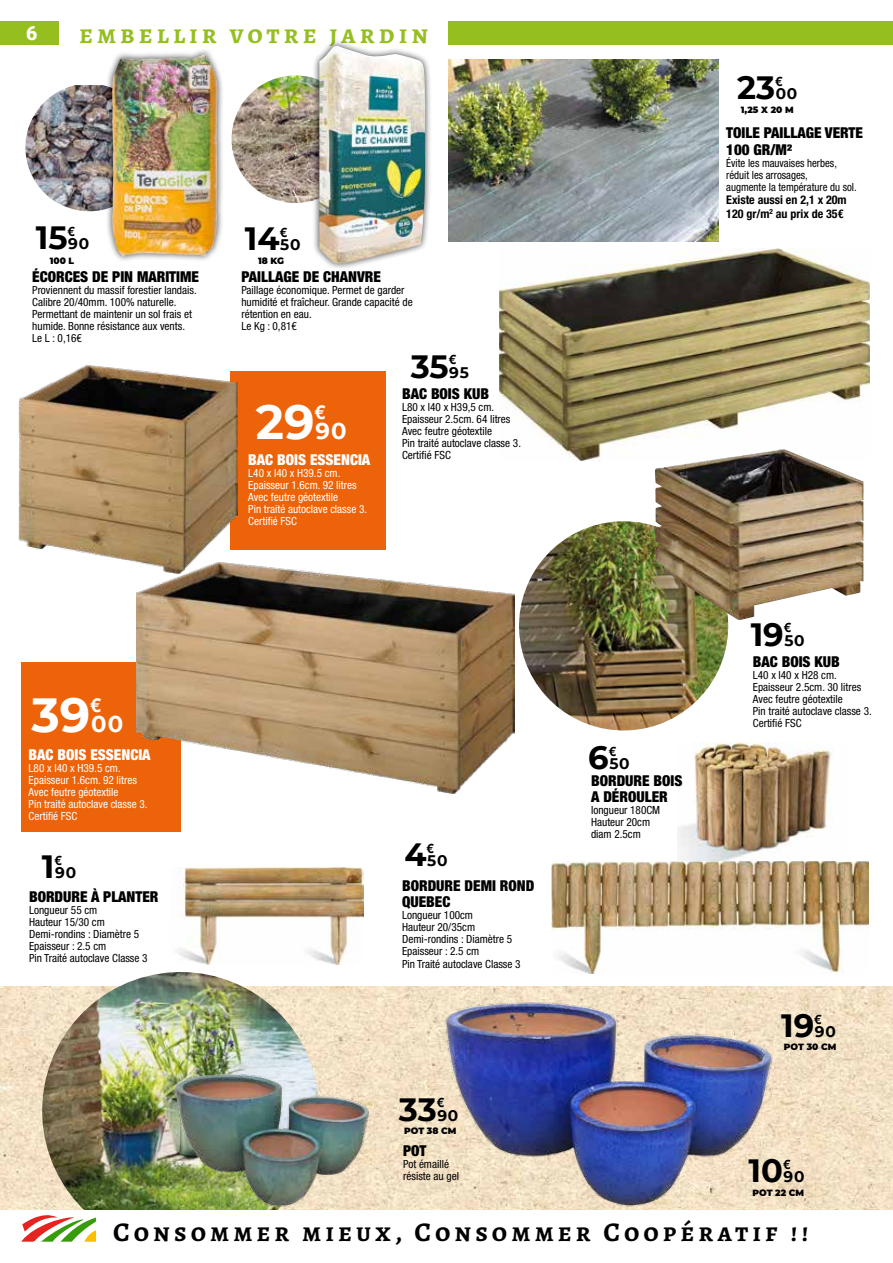
<style>
.page{position:relative;width:893px;height:1263px;background:#fff}
.page>*{position:absolute;margin:0;border:0;box-sizing:border-box;transform-origin:0 0}
.t1{font:700 47.85px "Montserrat";color:#fff}
.t2{font:700 32.25px "Montserrat";color:#000}
.t3{font:700 27px "Alegreya";letter-spacing:.15em;color:#000}
.t4{font:700 27px "Alegreya";letter-spacing:.15em;color:#95bf1f}
.t5{font:700 22.8px "Montserrat";color:#fff}
.t6{font:900 19.5px "Roboto";color:#fff}
.t7{font:700 19.2px "Helvetica Neue LT Std";color:#fff}
.t8{font:700 15.3px "Montserrat";letter-spacing:.05em;color:#000}
.t9{font:900 condensed 15px/16.5px "Helvetica Neue LT Std";color:#000}
.t10{font:900 condensed 15px "Helvetica Neue LT Std";color:#fff}
.t11{font:700 12.9px "Helvetica Neue LT Std";color:#000}
.t12{font:700 condensed 12px/13.5px "Helvetica Neue LT Std";color:#000}
.t13{font:condensed 11.25px/12px "Helvetica Neue LT Std";color:#000}
.t14{font:condensed 11.25px/12px "Helvetica Neue LT Std";color:#fff}
.t15{font:condensed 11.25px/12px "Helvetica Neue LT Std";color:#000;scale:.96 1}
.t16{font:900 9px "Montserrat";color:#000}
</style>
<div class="page">
<img style="left:0;top:987px;width:893px;height:223px">
<img style="left:39px;top:972px;width:283px;height:238px">
<img style="left:677px;top:743px;width:156px;height:118px">
<div style="left:449px;top:21px;width:444px;height:24px;background:#95bf1f"></div>
<svg style="left:21px;top:1215px;width:75px;height:27px"></svg>
<div style="left:0;top:21px;width:59px;height:24px;background:#95bf1f"></div>
<div style="left:230px;top:371px;width:155px;height:178px;background:#ec6309"></div>
<div style="left:21px;top:662px;width:160px;height:169px;background:#ec6309"></div>
<img style="left:232px;top:75px;width:127px;height:128px;border-radius:64px">
<img style="left:25px;top:85px;width:80px;height:126px">
<img style="left:177px;top:867px;width:186px;height:97px">
<img style="left:499px;top:249px;width:371px;height:211px">
<img style="left:552px;top:861px;width:316px;height:112px">
<div style="left:105px;top:48px;width:119px;height:216px;background:#000;opacity:.75"></div>
<img style="left:112px;top:55px;width:105px;height:202px">
<div style="left:312px;top:39px;width:120px;height:232px;background:#000;opacity:.75"></div>
<img style="left:319px;top:46px;width:106px;height:217px">
<img style="left:519px;top:521px;width:210px;height:210px">
<img style="left:655px;top:449px;width:208px;height:171px">
<img style="left:449px;top:59px;width:270px;height:182px">
<img style="left:136px;top:564px;width:378px;height:229px">
<img style="left:19px;top:365px;width:219px;height:209px">
<img style="left:415px;top:986px;width:374px;height:224px">
<img style="left:162px;top:1054px;width:222px;height:156px">
<h3 class="t6" style="left:26px;top:20px;width:13px">6</h3>
<h3 class="t4" style="left:79px;top:15px;width:351px">embellir votre jardin</h3>
<h2 class="t2" style="left:36px;top:214px;width:33px">15</h2>
<p class="t11" style="left:68px;top:223px;width:9px">€</p>
<h3 class="t8" style="left:68px;top:233px;width:22px">90</h3>
<p class="t16" style="left:50px;top:254px;width:26px">100 L</p>
<h2 class="t2" style="left:245px;top:216px;width:36px">14</h2>
<p class="t11" style="left:280px;top:225px;width:9px">€</p>
<h3 class="t8" style="left:280px;top:234px;width:22px">50</h3>
<p class="t16" style="left:258px;top:254px;width:28px">18 KG</p>
<h3 class="t9" style="left:32px;top:268px;width:168px">ÉCORCES DE PIN MARITIME</h3>
<p class="t13" style="left:32px;top:284px;width:166px">Proviennent du massif forestier landais.<br>Calibre 20/40mm. 100% naturelle.<br>Permettant de maintenir un sol frais et humide. Bonne résistance aux vents.<br>Le L : 0,16€</p>
<h3 class="t9" style="left:241px;top:268px;width:141px">PAILLAGE DE CHANVRE</h3>
<p class="t13" style="left:241px;top:284px;width:173px">Paillage économique. Permet de garder humidité et fraîcheur. Grande capacité de rétention en eau.<br>Le Kg : 0,81€</p>
<h2 class="t2" style="left:411px;top:343px;width:39px">35</h2>
<p class="t11" style="left:449px;top:352px;width:9px">€</p>
<h3 class="t8" style="left:449px;top:361px;width:21px">95</h3>
<h1 class="t1" style="left:256px;top:387px;width:60px">29</h1>
<h3 class="t7" style="left:315px;top:400px;width:12px">€</h3>
<h3 class="t5" style="left:315px;top:414px;width:33px">90</h3>
<h3 class="t10" style="left:248px;top:450px;width:123px">BAC BOIS ESSENCIA</h3>
<p class="t14" style="left:248px;top:467px;width:120px">L40 x l40 x H39.5 cm.<br>Epaisseur 1.6cm. 92 litres<br>Avec feutre géotextile<br>Pin traité autoclave classe 3.<br>Certifié FSC</p>
<h3 class="t9" style="left:402px;top:385px;width:89px">BAC BOIS KUB</h3>
<p class="t13" style="left:402px;top:401px;width:120px">L80 x l40 x H39,5 cm.<br>Epaisseur 2.5cm. 64 litres<br>Avec feutre géotextile<br>Pin traité autoclave classe 3.<br>Certifié FSC</p>
<h1 class="t1" style="left:31px;top:681px;width:60px">39</h1>
<h3 class="t7" style="left:90px;top:694px;width:12px">€</h3>
<h3 class="t5" style="left:91px;top:708px;width:34px">00</h3>
<h3 class="t10" style="left:29px;top:745px;width:123px">BAC BOIS ESSENCIA</h3>
<p class="t14" style="left:29px;top:762px;width:120px">L80 x l40 x H39.5 cm.<br>Epaisseur 1.6cm. 92 litres<br>Avec feutre géotextile<br>Pin traité autoclave classe 3.<br>Certifié FSC</p>
<h2 class="t2" style="left:42px;top:843px;width:14px">1</h2>
<p class="t11" style="left:55px;top:852px;width:9px">€</p>
<h3 class="t8" style="left:55px;top:861px;width:22px">90</h3>
<h3 class="t9" style="left:29px;top:888px;width:131px">BORDURE À PLANTER</h3>
<p class="t13" style="left:29px;top:904px;width:120px">Longueur 55 cm<br>Hauteur 15/30 cm<br>Demi-rondins : Diamètre 5<br>Epaisseur : 2.5 cm<br>Pin Traité autoclave Classe 3</p>
<h2 class="t2" style="left:404px;top:831px;width:24px">4</h2>
<p class="t11" style="left:427px;top:840px;width:9px">€</p>
<h3 class="t8" style="left:427px;top:850px;width:22px">50</h3>
<h3 class="t9" style="left:402px;top:877px;width:134px">BORDURE DEMI ROND<br>QUEBEC</h3>
<p class="t13" style="left:402px;top:909px;width:120px">Longueur 100cm<br>Hauteur 20/35cm<br>Demi-rondins : Diamètre 5<br>Epaisseur : 2.5 cm<br>Pin Traité autoclave Classe 3</p>
<h2 class="t2" style="left:399px;top:1086px;width:39px">33</h2>
<p class="t11" style="left:437px;top:1095px;width:9px">€</p>
<h3 class="t8" style="left:437px;top:1104px;width:22px">90</h3>
<p class="t16" style="left:404px;top:1124px;width:54px">POT 38 CM</p>
<h3 class="t9" style="left:403px;top:1142px;width:25px">POT</h3>
<p class="t13" style="left:403px;top:1158px;width:57px">Pot émaillé résiste au gel</p>
<h2 class="t2" style="left:737px;top:65px;width:40px">23</h2>
<p class="t11" style="left:775px;top:73px;width:9px">€</p>
<h3 class="t8" style="left:776px;top:83px;width:23px">00</h3>
<p class="t16" style="left:741px;top:103px;width:54px">1,25 X 20 M</p>
<h3 class="t9" style="left:726px;top:124px;width:138px">TOILE PAILLAGE VERTE<br>100 GR/M²</h3>
<p class="t15" style="left:726px;top:156px;width:137px">Évite les mauvaises herbes, réduit les arrosages,<br>augmente la température du sol.</p>
<p class="t12" style="left:726px;top:193px;width:122px">Existe aussi en 2,1 x 20m<br>120 gr/m<sup>2</sup> au prix de 35€</p>
<h2 class="t2" style="left:588px;top:734px;width:22px">6</h2>
<p class="t11" style="left:609px;top:743px;width:9px">€</p>
<h3 class="t8" style="left:609px;top:752px;width:22px">50</h3>
<h3 class="t9" style="left:591px;top:772px;width:93px">BORDURE BOIS<br>A DÉROULER</h3>
<p class="t13" style="left:591px;top:804px;width:71px">longueur 180CM<br>Hauteur 20cm diam 2.5cm</p>
<h2 class="t2" style="left:751px;top:611px;width:35px">19</h2>
<p class="t11" style="left:784px;top:620px;width:9px">€</p>
<h3 class="t8" style="left:784px;top:629px;width:22px">50</h3>
<h3 class="t9" style="left:753px;top:653px;width:88px">BAC BOIS KUB</h3>
<p class="t13" style="left:753px;top:669px;width:120px">L40 x l40 x H28 cm.<br>Epaisseur 2.5cm. 30 litres<br>Avec feutre géotextile<br>Pin traité autoclave classe 3.<br>Certifié FSC</p>
<h2 class="t2" style="left:781px;top:1002px;width:35px">19</h2>
<p class="t11" style="left:814px;top:1011px;width:9px">€</p>
<h3 class="t8" style="left:815px;top:1020px;width:22px">90</h3>
<p class="t16" style="left:784px;top:1040px;width:54px">POT 30 CM</p>
<h2 class="t2" style="left:748px;top:1147px;width:36px">10</h2>
<p class="t11" style="left:783px;top:1156px;width:9px">€</p>
<h3 class="t8" style="left:784px;top:1166px;width:22px">90</h3>
<p class="t16" style="left:752px;top:1186px;width:53px">POT 22 CM</p>
<h3 class="t3" style="left:113px;top:1213px;width:697px">Consommer mieux, Consommer Coopératif !!</h3>
</div>
